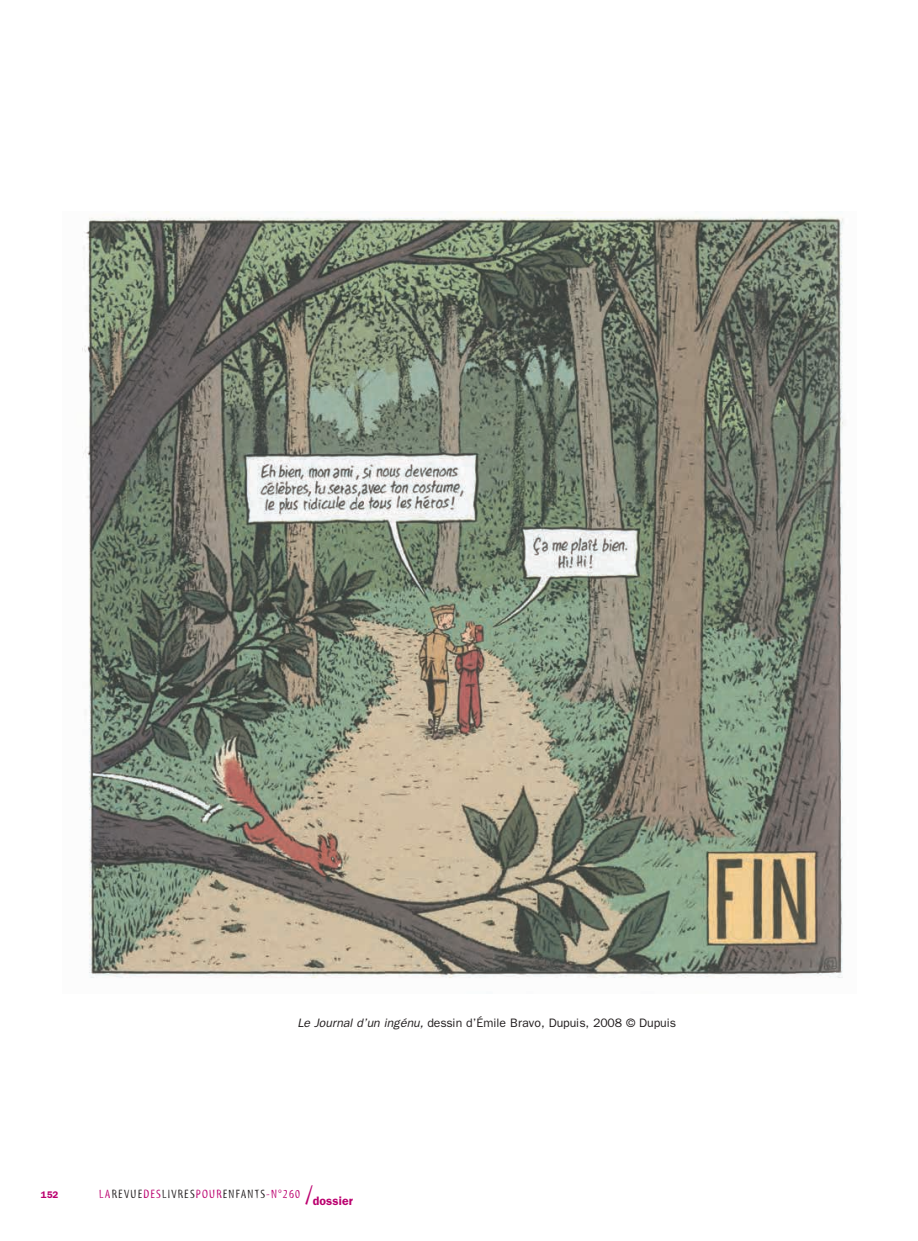
<style>
.page{position:relative;width:918px;height:1241px;background:#fff}
.page>*{position:absolute;margin:0;border:0;box-sizing:border-box;transform-origin:0 0}
.t1{font:12.25px "Franklin Gothic";letter-spacing:-.005em;color:#231f20}
.t2{font:12.25px "Myriad Tilt";letter-spacing:.1em;color:#231f20}
.t3{font:600 9.62px "Franklin Gothic";color:#bb016f}
.s1{font-style:italic}
.s2{color:#bb016f}
.s3{font-size:26.25px;color:#bb016f}
.s4{font-family:"Franklin Gothic";font-weight:600;color:#bb016f}
</style>
<div class="page">
<img style="left:82px;top:211px;width:762px;height:767px">
<p class="t1" style="left:297px;top:1015px;width:380px"><span class="s1">Le Journal d’un ingénu,</span> dessin d’Émile Bravo, Dupuis, 2008 © Dupuis</p>
<p class="t3" style="left:41px;top:1188px;width:19px">152</p>
<p class="t2" style="left:99px;top:1188px;width:255px"><span class="s2">LA</span>REVUE<span class="s2">DES</span>LIVRES<span class="s2">POUR</span>ENFANTS<span class="s2">-N°260</span> <span class="s3">/</span><span class="s4">dossier</span></p>
</div>
